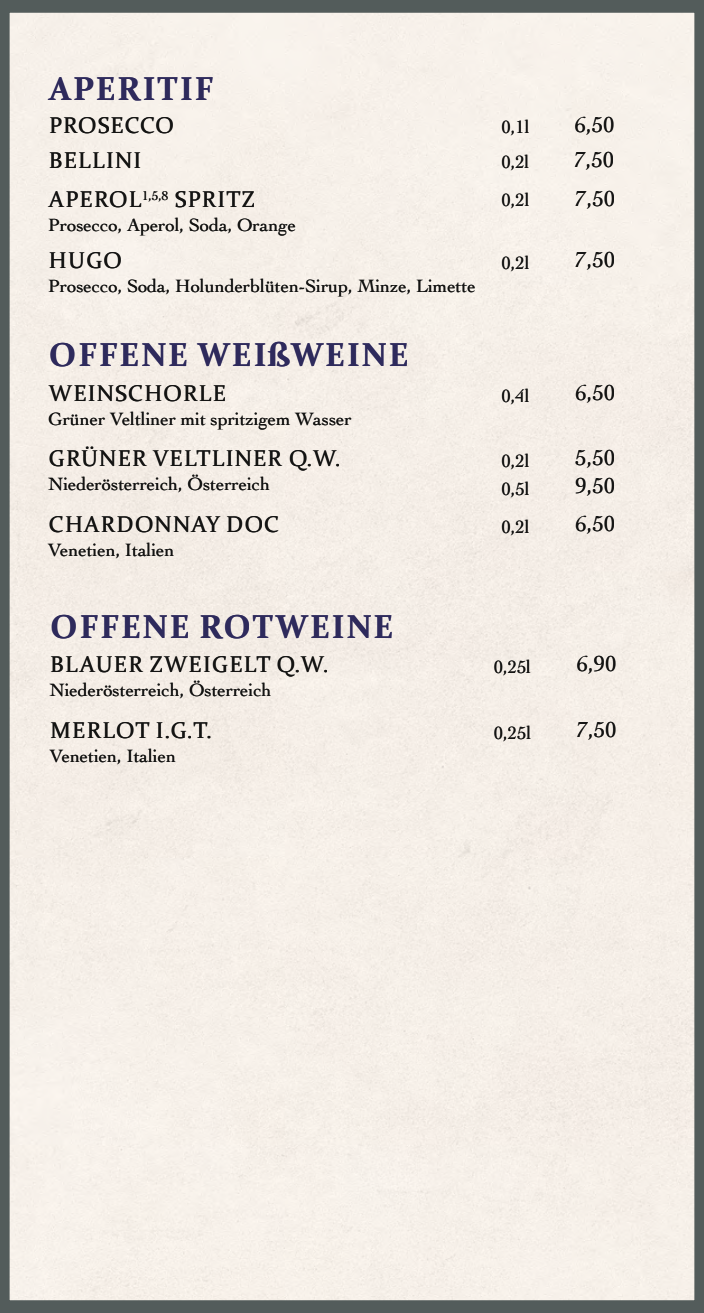
<style>
.page{position:relative;width:704px;height:1313px;background:#fff}
.page>*{position:absolute;margin:0;border:0;box-sizing:border-box;transform-origin:0 0}
.t1{font:700 33px "Constantia";letter-spacing:.06em;color:#2e2a5c}
.t2{font:22.69px/34.8px "Constantia";letter-spacing:.06em;color:#141413}
.t3{font:22.69px/34.8px "Cochin";color:#141413}
.t4{font:18.56px/34.8px "Cochin";color:#141413}
</style>
<div class="page">
<div style="left:0;top:0;width:703px;height:1312px;background:#f5efe8"></div>
<h1 class="t1" style="left:49px;top:66px;width:166px">APERITIF</h1>
<p class="t2" style="left:49px;top:107px;width:126px">PROSECCO<br>BELLINI</p>
<p class="t3" style="left:574px;top:106px;width:41px">6,50<br>7,50</p>
<p class="t4" style="left:501px;top:109px;width:30px">0,1l<br>0,2l</p>
<p class="t4" style="left:501px;top:182px;width:30px">0,2l</p>
<p class="t2" style="left:49px;top:181px;width:207px">APEROL<sup>1,5,8</sup> SPRITZ</p>
<p class="t3" style="left:575px;top:180px;width:41px">7,50</p>
<p class="t4" style="left:48px;top:207px;width:249px">Prosecco, Aperol, Soda, Orange</p>
<p class="t2" style="left:49px;top:241px;width:74px">HUGO</p>
<p class="t4" style="left:48px;top:267px;width:428px">Prosecco, Soda, Holunderblüten-Sirup, Minze, Limette</p>
<h1 class="t1" style="left:49px;top:332px;width:361px">OFFENE WEIßWEINE</h1>
<p class="t4" style="left:501px;top:244px;width:30px">0,2l</p>
<p class="t3" style="left:575px;top:241px;width:41px">7,50</p>
<p class="t2" style="left:49px;top:375px;width:178px">WEINSCHORLE</p>
<p class="t4" style="left:501px;top:378px;width:30px">0,4l</p>
<p class="t3" style="left:575px;top:374px;width:41px">6,50</p>
<p class="t4" style="left:48px;top:400px;width:305px">Grüner Veltliner mit spritzigem Wasser</p>
<p class="t2" style="left:49px;top:440px;width:293px">GRÜNER VELTLINER Q.W.</p>
<p class="t4" style="left:48px;top:466px;width:223px">Niederösterreich, Österreich</p>
<p class="t2" style="left:49px;top:506px;width:231px">CHARDONNAY DOC</p>
<p class="t4" style="left:48px;top:532px;width:128px">Venetien, Italien</p>
<h1 class="t1" style="left:51px;top:604px;width:344px">OFFENE ROTWEINE</h1>
<p class="t2" style="left:50px;top:645px;width:279px">BLAUER ZWEIGELT Q.W.</p>
<p class="t4" style="left:50px;top:671px;width:223px">Niederösterreich, Österreich</p>
<p class="t2" style="left:50px;top:711px;width:163px">MERLOT I.G.T.</p>
<p class="t4" style="left:50px;top:737px;width:128px">Venetien, Italien</p>
<p class="t4" style="left:501px;top:443px;width:30px">0,2l</p>
<p class="t3" style="left:575px;top:439px;width:41px">5,50</p>
<p class="t4" style="left:501px;top:471px;width:30px">0,5l</p>
<p class="t3" style="left:575px;top:467px;width:41px">9,50</p>
<p class="t4" style="left:501px;top:509px;width:30px">0,2l</p>
<p class="t3" style="left:575px;top:506px;width:41px">6,50</p>
<p class="t3" style="left:603px;top:506px;width:13px">0</p>
<p class="t4" style="left:493px;top:648px;width:39px">0,25l</p>
<p class="t4" style="left:493px;top:648px;width:11px">0</p>
<p class="t3" style="left:576px;top:645px;width:41px">6,90</p>
<p class="t4" style="left:493px;top:714px;width:39px">0,25l</p>
<p class="t3" style="left:576px;top:711px;width:41px">7,50</p>
</div>
